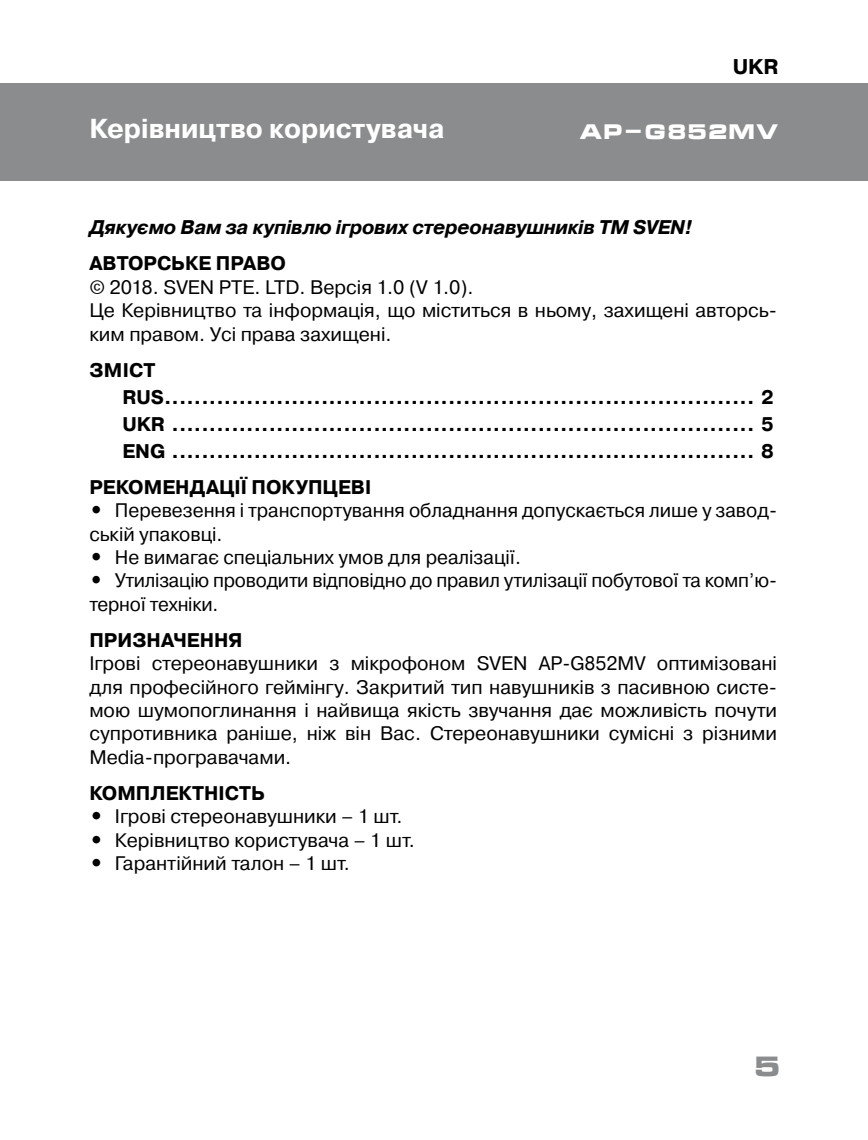
<style>
.page{position:relative;width:868px;height:1140px;background:#fff}
.page>*{position:absolute;margin:0;border:0;box-sizing:border-box;transform-origin:0 0}
.t1{font:700 27.3px "Pragmatica";color:#fff}
.t2{font:700 27px "Micra";color:#8a8c8e}
.t3{font:700 21.3px "Pragmatica";color:#000}
.t4{font:700 20.4px "Micra";color:#fff}
.t5{font:700 19.8px/27px "Pragmatica";color:#000}
.t6{font:italic 700 19.8px "Pragmatica";letter-spacing:-.01em;color:#000}
.t7{font:19.5px/23.4px "Pragmatica";color:#000}
.s1{font-weight:700;font-size:21px}
</style>
<div class="page">
<div style="left:0;top:83px;width:867px;height:97px;background:#8a8c8e"></div>
<h1 class="t1" style="left:89px;top:111px;width:356px">Керівництво користувача</h1>
<p class="t3" style="left:732px;top:53px;width:47px">UKR</p>
<p class="t4" style="left:579px;top:121px;width:200px">AP-G852MV</p>
<p class="t6" style="left:89px;top:215px;width:604px">Дякуємо Вам за купівлю ігрових стереонавушників ТМ SVEN!</p>
<p class="t5" style="left:89px;top:250px;width:198px">АВТОРСЬКЕ ПРАВО</p>
<p class="t7" style="left:89px;top:276px;width:689px">© 2018. SVEN PTE. LTD. Версія 1.0 (V 1.0).<br>Це Керівництво та інформація, що міститься в ньому, захищені авторсь&shy;ким правом. Усі права захищені.</p>
<p class="t5" style="left:122px;top:356px;width:653px;text-indent:-33px">ЗМІСТ RUS............................................................................... 2<br>UKR .............................................................................. 5<br>ENG .............................................................................. 8</p>
<p class="t5" style="left:89px;top:473px;width:283px">РЕКОМЕНДАЦІЇ ПОКУПЦЕВІ</p>
<p class="t7" style="left:89px;top:499px;width:689px"><span class="s1">•</span> Перевезення і транспортування обладнання допускається лише у завод&shy;ській упаковці.</p>
<p class="t7" style="left:89px;top:546px;width:433px"><span class="s1">•</span> Не вимагає спеціальних умов для реалізації.</p>
<p class="t7" style="left:89px;top:569px;width:689px"><span class="s1">•</span> Утилізацію проводити відповідно до правил утилізації побутової та комп’ю&shy;терної техніки.</p>
<p class="t5" style="left:89px;top:626px;width:155px">ПРИЗНАЧЕННЯ</p>
<p class="t7" style="left:89px;top:652px;width:689px;text-align:justify">Ігрові стереонавушники з мікрофоном SVEN AP-G852MV оптимізовані для професійного геймінгу. Закритий тип навушників з пасивною систе&shy;мою шумопоглинання і найвища якість звучання дає можливість почути супротивника раніше, ніж він Вас. Стереонавушники сумісні з різними Media-програвачами.</p>
<p class="t5" style="left:89px;top:779px;width:177px">КОМПЛЕКТНІСТЬ</p>
<p class="t7" style="left:89px;top:805px;width:314px"><span class="s1">•</span> Ігрові стереонавушники – 1 шт.</p>
<p class="t7" style="left:89px;top:828px;width:327px"><span class="s1">•</span> Керівництво користувача – 1 шт.</p>
<p class="t7" style="left:89px;top:852px;width:262px"><span class="s1">•</span> Гарантійний талон – 1 шт.</p>
<h2 class="t2" style="left:753px;top:1052px;width:29px">5</h2>
</div>
